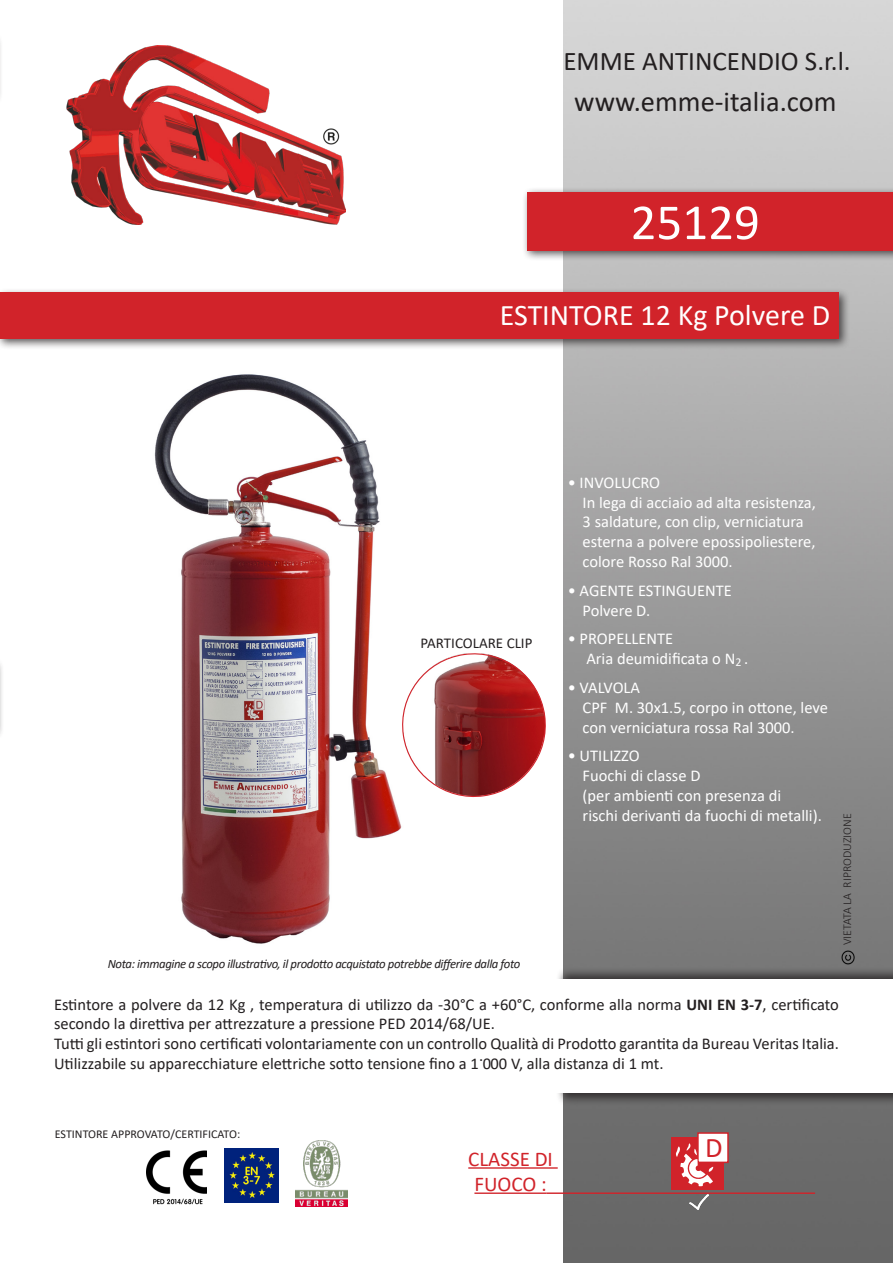
<style>
.page{position:relative;width:893px;height:1263px;background:#fff}
.page>*{position:absolute;margin:0;border:0;box-sizing:border-box;transform-origin:0 0}
.t1{font:51px "Calibri";color:#fff}
.t2{font:30px "Calibri";color:#fff}
.t3{font:28.5px "Calibri";color:#231f20}
.codice_tabella{font:28.5px "Calibri";color:#d1232a}
.t4{font:27px "Calibri";color:#231f20}
.codice_tabella-2{font:21px "Calibri";color:#d1232a}
.codice_tabella-3{font:16.5px/19.8px "Calibri";color:#231f20}
.codice_tabella-4{font:16.5px "Calibri";color:#fff}
.codice_tabella-5{font:15px "Calibri";color:#231f20}
.codice_tabella-6{font:italic 12.75px "Calibri";letter-spacing:-.03em;color:#231f20}
.codice_tabella-7{font:12px "Calibri";color:#231f20}
.t5{font:300 12px "Calibri";color:#231f20}
.s1{font-weight:700}
</style>
<div class="page">
<hr style="left:0;top:657px;width:4px;height:84px;background:#f8f7f8">
<hr style="left:0;top:661px;width:1px;height:68px;background:#d2222a">
<img style="left:563px;top:0;width:330px;height:1263px">
<img style="left:67px;top:45px;width:278px;height:180px">
<div style="left:522px;top:187px;width:371px;height:75px;background:#231f20;opacity:.75"></div>
<div style="left:527px;top:192px;width:366px;height:58px;background:#d1232a"></div>
<div style="left:0;top:288px;width:850px;height:62px;background:#231f20;opacity:.75"></div>
<div style="left:0;top:293px;width:839px;height:46px;background:#d1232a"></div>
<hr style="left:0;top:31px;width:3px;height:75px;background:#fafafa">
<hr style="left:0;top:289px;width:1px;height:62px;background:#fff">
<img style="left:840px;top:949px;width:15px;height:16px">
<div style="left:556px;top:976px;width:337px;height:130px;background:#231f20;opacity:.75"></div>
<div style="left:556px;top:967px;width:337px;height:130px;background:#231f20;opacity:.75"></div>
<div style="left:556px;top:979px;width:337px;height:114px;background:#fff"></div>
<hr style="left:468px;top:1167px;width:90px;height:2px;background:#d1232a">
<hr style="left:474px;top:1192px;width:73px;height:2px;background:#d1232a">
<hr style="left:547px;top:1192px;width:268px;height:2px;background:#d1232a">
<img style="left:689px;top:1194px;width:19px;height:16px">
<div style="left:671px;top:1137px;width:52px;height:52px;background:#d1232a"></div>
<div style="left:697px;top:1132px;width:32px;height:31px;background:#fff;border:2px solid #d1232a"></div>
<svg style="left:676px;top:1143px;width:37px;height:43px"></svg>
<img style="left:146px;top:1150px;width:60px;height:55px">
<img style="left:225px;top:1149px;width:54px;height:53px">
<img style="left:295px;top:1141px;width:53px;height:66px">
<img style="left:154px;top:374px;width:248px;height:570px">
<svg style="left:398px;top:649px;width:148px;height:152px"></svg>
<h3 class="t4" style="left:563px;top:43px;width:289px">EMME ANTINCENDIO S.r.l.</h3>
<h3 class="t3" style="left:574px;top:82px;width:264px">www.emme-italia.com</h3>
<p class="t1" style="left:631px;top:187px;width:131px">25129</p>
<p class="t2" style="left:500px;top:294px;width:332px">ESTINTORE 12 Kg Polvere D</p>
<p class="codice_tabella-5" style="left:421px;top:633px;width:113px">PARTICOLARE CLIP</p>
<p class="codice_tabella-6" style="left:108px;top:955px;width:414px">Nota: immagine a scopo illustrativo, il prodotto acquistato potrebbe differire dalla foto</p>
<p class="codice_tabella-4" style="left:568px;top:471px;width:94px">• INVOLUCRO</p>
<p class="codice_tabella-4" style="left:583px;top:491px;width:235px">In lega di acciaio ad alta resistenza,</p>
<p class="codice_tabella-4" style="left:583px;top:510px;width:223px">3 saldature, con clip, verniciatura</p>
<p class="codice_tabella-4" style="left:583px;top:530px;width:234px">esterna a polvere epossipoliestere,</p>
<p class="codice_tabella-4" style="left:583px;top:550px;width:152px">colore Rosso Ral 3000.</p>
<p class="codice_tabella-4" style="left:568px;top:579px;width:166px">• AGENTE ESTINGUENTE</p>
<p class="codice_tabella-4" style="left:583px;top:599px;width:69px">Polvere D.</p>
<p class="codice_tabella-4" style="left:568px;top:627px;width:107px">• PROPELLENTE</p>
<p class="codice_tabella-4" style="left:586px;top:647px;width:164px">Aria deumidificata o N<sub>2</sub> .</p>
<p class="codice_tabella-4" style="left:568px;top:676px;width:74px">• VALVOLA</p>
<p class="codice_tabella-4" style="left:583px;top:696px;width:247px">CPF M. 30x1.5, corpo in ottone, leve</p>
<p class="codice_tabella-4" style="left:583px;top:716px;width:214px">con verniciatura rossa Ral 3000.</p>
<p class="codice_tabella-4" style="left:568px;top:744px;width:74px">• UTILIZZO</p>
<p class="codice_tabella-4" style="left:583px;top:764px;width:119px">Fuochi di classe D</p>
<p class="codice_tabella-4" style="left:583px;top:784px;width:200px">(per ambienti con presenza di</p>
<p class="codice_tabella-4" style="left:583px;top:804px;width:241px">rischi derivanti da fuochi di metalli).</p>
<p class="t5" style="left:840px;top:945px;width:133px;rotate:-90deg">VIETATA LA RIPRODUZIONE</p>
<p class="codice_tabella-3" style="left:54px;top:994px;width:786px">Estintore a polvere da 12 Kg , temperatura di utilizzo da -30°C a +60°C, conforme alla norma <span class="s1">UNI EN 3-7</span>, certificato secondo la direttiva per attrezzature a pressione PED 2014/68/UE.</p>
<p class="codice_tabella-3" style="left:54px;top:1033px;width:786px">Tutti gli estintori sono certificati volontariamente con un controllo Qualità di Prodotto garantita da Bureau Veritas Italia.<br>Utilizzabile su apparecchiature elettriche sotto tensione fino a 1 000 V, alla distanza di 1 mt.</p>
<p class="codice_tabella-3" style="left:479px;top:1045px;width:6px">.</p>
<p class="codice_tabella-7" style="left:55px;top:1125px;width:187px">ESTINTORE APPROVATO/CERTIFICATO:</p>
<p class="codice_tabella-2" style="left:468px;top:1144px;width:86px">CLASSE DI</p>
<p class="codice_tabella-2" style="left:474px;top:1169px;width:74px">FUOCO :</p>
<p class="codice_tabella" style="left:705px;top:1127px;width:19px">D</p>
</div>
